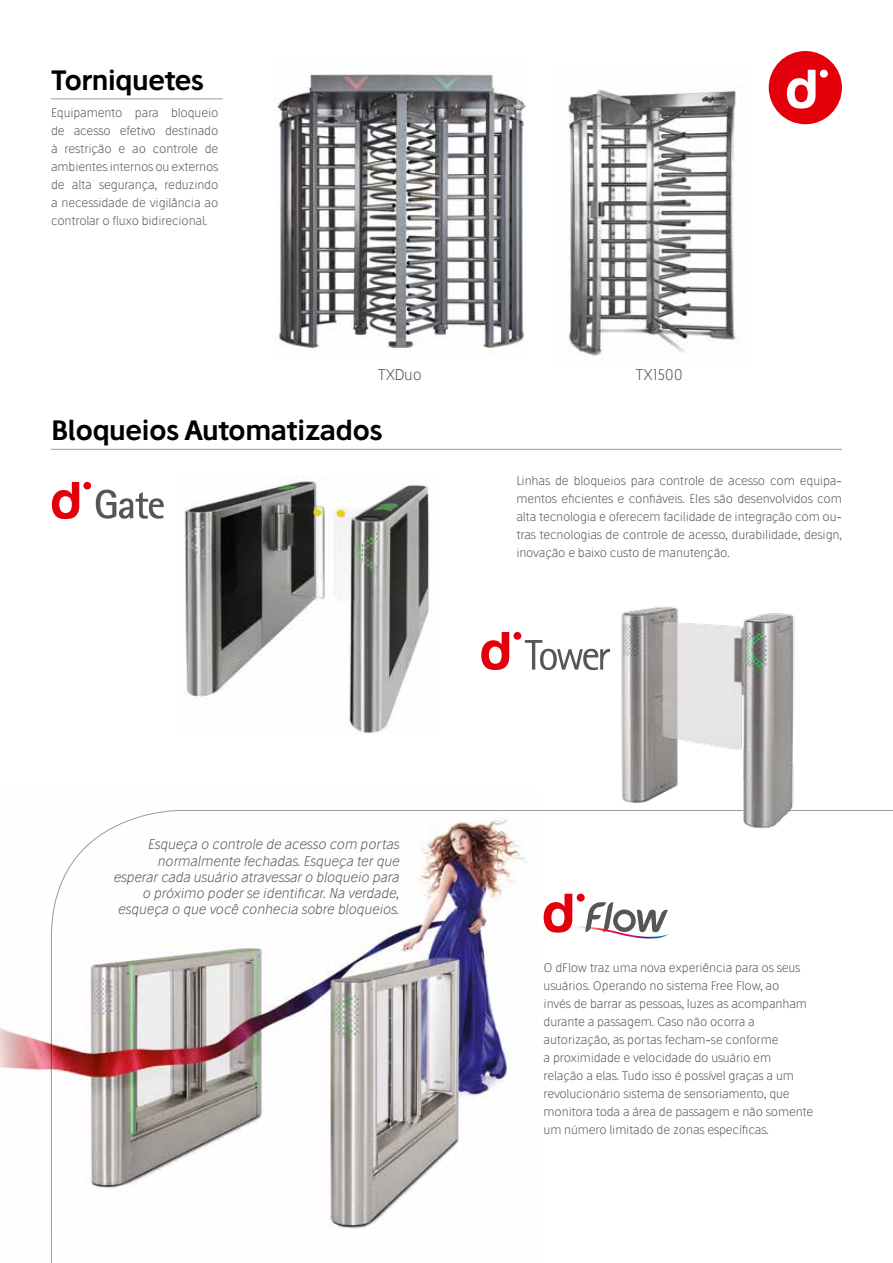
<style>
.page{position:relative;width:893px;height:1263px;background:#fff}
.page>*{position:absolute;margin:0;border:0;box-sizing:border-box;transform-origin:0 0}
.t1{font:600 27px "Stilu";letter-spacing:-.025em;color:#000}
.t2{font:300 15px "Stilu";letter-spacing:-.01em;color:#565655}
.t3{font:italic 300 13.5px/16.2px "Stilu";letter-spacing:-.01em;color:#565655;text-align:right}
.t4{font:300 12px/18px "Stilu";letter-spacing:-.01em;color:#565655;text-align:justify}
</style>
<div class="page">
<img style="left:0;top:810px;width:537px;height:453px">
<img style="left:184px;top:475px;width:246px;height:258px">
<img style="left:273px;top:72px;width:254px;height:282px">
<img style="left:568px;top:89px;width:168px;height:267px">
<div style="left:769px;top:51px;width:73px;height:73px;background:#e3000b;border-radius:50%"></div>
<svg style="left:787px;top:70px;width:28px;height:39px"></svg>
<div style="left:820px;top:70px;width:8px;height:8px;background:#fff;border-radius:50%"></div>
<svg style="left:525px;top:640px;width:71px;height:30px"></svg>
<svg style="left:481px;top:632px;width:28px;height:38px"></svg>
<div style="left:513px;top:632px;width:8px;height:8px;background:#e3000b;border-radius:50%"></div>
<img style="left:596px;top:606px;width:206px;height:223px">
<hr style="left:51px;top:99px;width:172px;height:1px;background:#9c9c9d">
<svg style="left:96px;top:490px;width:68px;height:29px"></svg>
<svg style="left:52px;top:482px;width:27px;height:37px"></svg>
<div style="left:83px;top:482px;width:8px;height:7px;background:#e3000b;border-radius:50%"></div>
<hr style="left:51px;top:449px;width:791px;height:1px;background:#9c9c9d">
<svg style="left:544px;top:894px;width:124px;height:44px"></svg>
<h1 class="t1" style="left:51px;top:62px;width:154px">Torniquetes</h1>
<p class="t4" style="left:51px;top:103px;width:169px">Equipamento para bloqueio de acesso efetivo destinado à restrição e ao controle de ambientes internos ou externos de alta segurança, reduzindo a necessidade de vigilância ao controlar o fluxo bidirecional.</p>
<p class="t2" style="left:378px;top:365px;width:45px">TXDuo</p>
<p class="t2" style="left:635px;top:365px;width:49px">TX1500</p>
<h1 class="t1" style="left:51px;top:412px;width:333px">Bloqueios Automatizados</h1>
<p class="t3" style="left:114px;top:836px;width:287px">Esqueça o controle de acesso com portas normalmente fechadas. Esqueça ter que esperar cada usuário atravessar o bloqueio para o próximo poder se identificar. Na verdade, esqueça o que você conhecia sobre bloqueios.</p>
<p class="t4" style="left:516px;top:472px;width:327px">Linhas de bloqueios para controle de acesso com equipa&shy;mentos eficientes e confiáveis. Eles são desenvolvidos com alta tecnologia e oferecem facilidade de integração com ou&shy;tras tecnologias de controle de acesso, durabilidade, design, inovação e baixo custo de manutenção.</p>
<p class="t4" style="left:544px;top:958px;width:271px;text-align:left">O dFlow traz uma nova experiência para os seus usuários. Operando no sistema Free Flow, ao<br>invés de barrar as pessoas, luzes as acompanham durante a passagem. Caso não ocorra a autorização, as portas fecham-se conforme<br>a proximidade e velocidade do usuário em relação a elas. Tudo isso é possível graças a um revolucionário sistema de sensoriamento, que monitora toda a área de passagem e não somente um número limitado de zonas específicas.</p>
</div>
